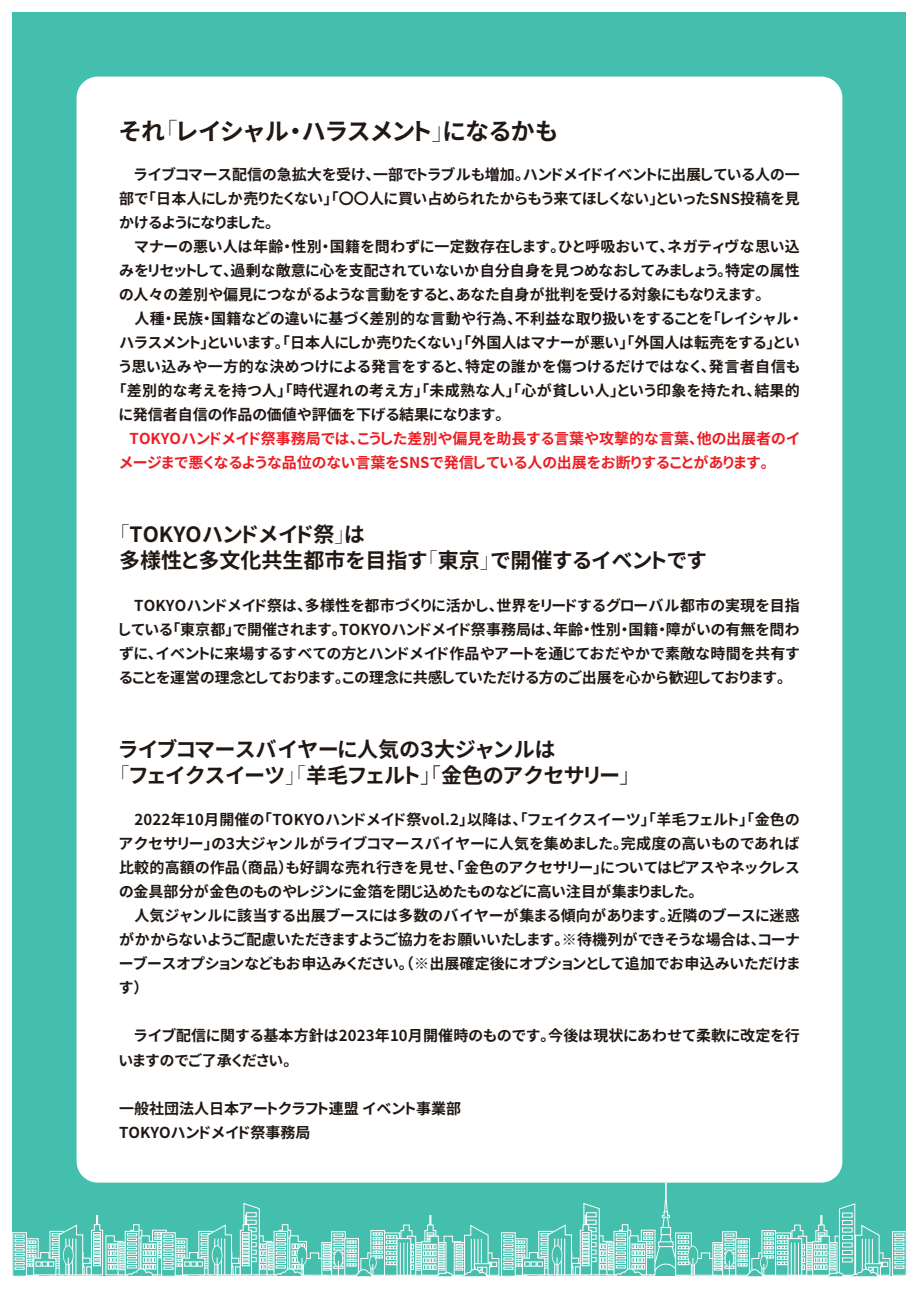
<style>
.page{position:relative;width:919px;height:1289px;background:#fff}
.page>*{position:absolute;margin:0;border:0;box-sizing:border-box;transform-origin:0 0}
.t1{font:24px "Gen Shin Gothic P Bold";color:#211814}
.t2{font:21px/25.5px "Gen Shin Gothic P Bold";color:#211814}
.t3{font:15px/24px "Gen Shin Gothic P Bold";letter-spacing:.01em;color:#211814}
.t4{font:15px/24px "Gen Shin Gothic P Bold";color:#ee1d23}
.s1{font-family:"Gen Shin Gothic P Extra";font-weight:300}
.s2{font-family:"Gen Shin Gothic P Light"}
</style>
<div class="page">
<div style="left:13px;top:13px;width:893px;height:1263px;background:#45bfad"></div>
<div style="left:77px;top:77px;width:765px;height:1105px;background:#fff;border-radius:21px"></div>
<svg style="left:12px;top:1232px;width:3px;height:44px"></svg>
<svg style="left:904px;top:1231px;width:2px;height:44px"></svg>
<svg style="left:15px;top:1182px;width:889px;height:95px"></svg>
<h1 class="t1" style="left:119px;top:113px;width:440px">それ<span class="s1">「</span>レイシャル・ハラスメント<span class="s1">」</span>になるかも</h1>
<p class="t3" style="left:119px;top:162px;width:682px">　ライブコマース配信の急拡大を受け、一部でトラブルも増加。ハンドメイドイベントに出展している人の一部で「日本人にしか売りたくない」「〇〇人に買い占められたからもう来てほしくない」といったSNS投稿を見かけるようになりました。<br>　マナーの悪い人は年齢・性別・国籍を問わずに一定数存在します。ひと呼吸おいて、ネガティヴな思い込みをリセットして、過剰な敵意に心を支配されていないか自分自身を見つめなおしてみましょう。特定の属性の人々の差別や偏見につながるような言動をすると、あなた自身が批判を受ける対象にもなりえます。<br>　人種・民族・国籍などの違いに基づく差別的な言動や行為、不利益な取り扱いをすることを「レイシャル・ハラスメント」といいます。「日本人にしか売りたくない」「外国人はマナーが悪い」「外国人は転売をする」という思い込みや一方的な決めつけによる発言をすると、特定の誰かを傷つけるだけではなく、発言者自信も「差別的な考えを持つ人」「時代遅れの考え方」「未成熟な人」「心が貧しい人」という印象を持たれ、結果的に発信者自信の作品の価値や評価を下げる結果になります。</p>
<p class="t4" style="left:119px;top:426px;width:682px;text-indent:10px">TOKYOハンドメイド祭事務局では、こうした差別や偏見を助長する言葉や攻撃的な言葉、他の出展者のイメージまで悪くなるような品位のない言葉をSNSで発信している人の出展をお断りすることがあります。</p>
<h2 class="t2" style="left:119px;top:521px;width:589px"><span class="s1">「</span>TOKYOハンドメイド祭<span class="s1">」</span>は<br>多様性と多文化共生都市を目指す<span class="s1">「</span>東京<span class="s1">」</span>で開催するイベントです</h2>
<p class="t3" style="left:119px;top:593px;width:682px;text-align:justify">　TOKYOハンドメイド祭は、多様性を都市づくりに活かし、世界をリードするグローバル都市の実現を目指している「東京都」で開催されます。TOKYOハンドメイド祭事務局は、年齢・性別・国籍・障がいの有無を問わずに、イベントに来場するすべての方とハンドメイド作品やアートを通じておだやかで素敵な時間を共有することを運営の理念としております。この理念に共感していただける方のご出展を心から歓迎しております。</p>
<h2 class="t2" style="left:119px;top:736px;width:512px">ライブコマースバイヤーに人気の３大ジャンルは<br><span class="s1">「</span>フェイクスイーツ<span class="s1">」「</span>羊毛フェルト<span class="s2">」「</span>金色のアクセサリー<span class="s2">」</span></h2>
<p class="t3" style="left:119px;top:807px;width:682px">　2022年10月開催の「TOKYOハンドメイド祭vol.2」以降は、「フェイクスイーツ」「羊毛フェルト」「金色のアクセサリー」の3大ジャンルがライブコマースバイヤーに人気を集めました。完成度の高いものであれば比較的高額の作品（商品）も好調な売れ行きを見せ、「金色のアクセサリー」についてはピアスやネックレスの金具部分が金色のものやレジンに金箔を閉じ込めたものなどに高い注目が集まりました。<br>　人気ジャンルに該当する出展ブースには多数のバイヤーが集まる傾向があります。近隣のブースに迷惑がかからないようご配慮いただきますようご協力をお願いいたします。※待機列ができそうな場合は、コーナーブースオプションなどもお申込みください。（※出展確定後にオプションとして追加でお申込みいただけます）</p>
<p class="t3" style="left:119px;top:1023px;width:682px">　ライブ配信に関する基本方針は2023年10月開催時のものです。今後は現状にあわせて柔軟に改定を行いますのでご了承ください。</p>
<p class="t3" style="left:119px;top:1095px;width:343px">一般社団法人日本アートクラフト連盟 イベント事業部<br>TOKYOハンドメイド祭事務局</p>
</div>
